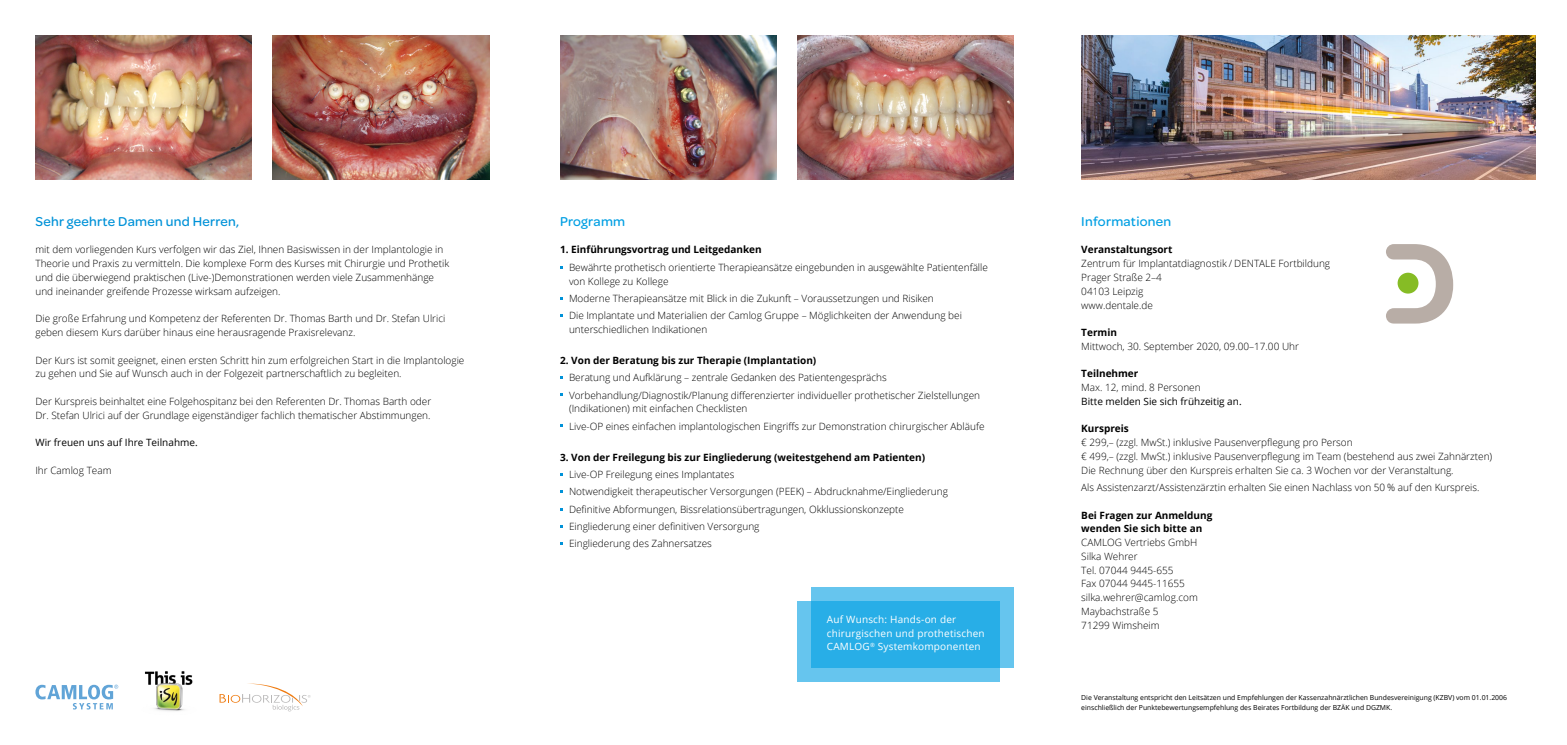
<style>
.page{position:relative;width:1567px;height:745px;background:#fff}
.page>*{position:absolute;margin:0;border:0;box-sizing:border-box;transform-origin:0 0}
.t1{font:500 13.75px "Omnes";letter-spacing:.02em;color:#0092d8}
.t2{font:500 13.75px "Omnes";letter-spacing:.02em;color:#009fe3}
.t3{font:300 10px/13.8px "Open Sans";color:#000}
.t4{font:700 10px/13.8px "Open Sans";color:#000}
.t5{font:10px/13.8px "Open Sans";letter-spacing:.02em;color:#fff}
.t6{font:10px "Open Sans";color:#000}
.t7{font:6.88px/9.4px "Open Sans";color:#000}
</style>
<div class="page">
<img style="left:560px;top:35px;width:216px;height:144px">
<img style="left:797px;top:35px;width:216px;height:144px">
<img style="left:1081px;top:35px;width:453px;height:144px">
<img style="left:35px;top:35px;width:217px;height:144px">
<img style="left:273px;top:35px;width:216px;height:144px">
<svg style="left:35px;top:684px;width:83px;height:25px"></svg>
<img style="left:144px;top:671px;width:49px;height:40px">
<svg style="left:219px;top:683px;width:91px;height:28px"></svg>
<svg style="left:1386px;top:244px;width:66px;height:79px"></svg>
<div style="left:797px;top:601px;width:202px;height:80px;background:#66c5ee"></div>
<svg style="left:811px;top:587px;width:202px;height:80px;background:#35b3e8"></svg>
<h1 class="t1" style="left:35px;top:212px;width:205px">Sehr geehrte Damen und Herren,</h1>
<p class="t3" style="left:35px;top:242px;width:415px">mit dem vorliegenden Kurs verfolgen wir das Ziel, Ihnen Basiswissen in der Implantologie in Theorie und Praxis zu vermitteln. Die komplexe Form des Kurses mit Chirurgie und Prothetik und die überwiegend praktischen (Live-)Demonstrationen werden viele Zusammenhänge und ineinander greifende Prozesse wirksam aufzeigen.</p>
<p class="t3" style="left:35px;top:311px;width:411px">Die große Erfahrung und Kompetenz der Referenten Dr. Thomas Barth und Dr. Stefan Ulrici geben diesem Kurs darüber hinaus eine herausragende Praxisrelevanz.</p>
<p class="t3" style="left:35px;top:352px;width:430px">Der Kurs ist somit geeignet, einen ersten Schritt hin zum erfolgreichen Start in die Implantologie zu gehen und Sie auf Wunsch auch in der Folgezeit partnerschaftlich zu begleiten.</p>
<p class="t3" style="left:35px;top:394px;width:397px">Der Kurspreis beinhaltet eine Folgehospitanz bei den Referenten Dr. Thomas Barth oder<br>Dr. Stefan Ulrici auf der Grundlage eigenständiger fachlich thematischer Abstimmungen.</p>
<p class="t6" style="left:35px;top:435px;width:164px">Wir freuen uns auf Ihre Teilnahme.</p>
<p class="t3" style="left:35px;top:462px;width:78px">Ihr Camlog Team</p>
<h1 class="t2" style="left:560px;top:212px;width:67px">Programm</h1>
<p class="t4" style="left:560px;top:242px;width:203px">1. Einführungsvortrag und Leitgedanken</p>
<p class="t3" style="left:569px;top:260px;width:420px">Bewährte prothetisch orientierte Therapieansätze eingebunden in ausgewählte Patientenfälle von Kollege zu Kollege</p>
<p class="t3" style="left:569px;top:289px;width:394px;line-height:17.2px">Moderne Therapieansätze mit Blick in die Zukunft – Voraussetzungen und Risiken<br>Die Implantate und Materialien der Camlog Gruppe – Möglichkeiten der Anwendung bei</p>
<p class="t3" style="left:569px;top:322px;width:140px">unterschiedlichen Indikationen</p>
<p class="t4" style="left:560px;top:353px;width:258px">2. Von der Beratung bis zur Therapie (Implantation)</p>
<p class="t3" style="left:569px;top:368px;width:412px;line-height:17.2px">Beratung und Aufklärung – zentrale Gedanken des Patientengesprächs<br>Vorbehandlung/Diagnostik/Planung differenzierter individueller prothetischer Zielstellungen</p>
<p class="t3" style="left:569px;top:399px;width:417px;line-height:17.2px">(Indikationen) mit einfachen Checklisten<br>Live-OP eines einfachen implantologischen Eingriffs zur Demonstration chirurgischer Abläufe</p>
<p class="t4" style="left:560px;top:449px;width:366px">3. Von der Freilegung bis zur Eingliederung (weitestgehend am Patienten)</p>
<p class="t3" style="left:569px;top:465px;width:380px;line-height:17.2px">Live-OP Freilegung eines Implantates<br>Notwendigkeit therapeutischer Versorgungen (PEEK) – Abdrucknahme/Eingliederung Definitive Abformungen, Bissrelationsübertragungen, Okklussionskonzepte Eingliederung einer definitiven Versorgung<br>Eingliederung des Zahnersatzes</p>
<p class="t5" style="left:826px;top:611px;width:159px">Auf Wunsch: Hands-on der chirurgischen und prothetischen<br>CAMLOG<sup>®</sup> Systemkomponenten</p>
<h1 class="t2" style="left:1081px;top:212px;width:91px">Informationen</h1>
<p class="t4" style="left:1081px;top:242px;width:93px">Veranstaltungsort</p>
<p class="t3" style="left:1081px;top:256px;width:250px">Zentrum für Implantatdiagnostik / DENTALE Fortbildung<br>Prager Straße 2–4<br>04103 Leipzig<br>www.dentale.de</p>
<p class="t4" style="left:1081px;top:325px;width:37px">Termin</p>
<p class="t3" style="left:1081px;top:339px;width:219px">Mittwoch, 30. September 2020, 09.00–17.00 Uhr</p>
<p class="t4" style="left:1081px;top:366px;width:59px">Teilnehmer</p>
<p class="t3" style="left:1081px;top:380px;width:121px">Max. 12, mind. 8 Personen</p>
<p class="t6" style="left:1081px;top:394px;width:162px">Bitte melden Sie sich frühzeitig an.</p>
<p class="t4" style="left:1081px;top:421px;width:49px">Kurspreis</p>
<p class="t3" style="left:1081px;top:435px;width:412px">€ 299,– (zzgl. MwSt.) inklusive Pausenverpflegung pro Person<br>€ 499,– (zzgl. MwSt.) inklusive Pausenverpflegung im Team (bestehend aus zwei Zahnärzten)<br>Die Rechnung über den Kurspreis erhalten Sie ca. 3 Wochen vor der Veranstaltung.</p>
<p class="t3" style="left:1081px;top:480px;width:400px">Als Assistenzarzt/Assistenzärztin erhalten Sie einen Nachlass von 50 % auf den Kurspreis.</p>
<p class="t4" style="left:1081px;top:507px;width:133px">Bei Fragen zur Anmeldung wenden Sie sich bitte an</p>
<p class="t3" style="left:1081px;top:535px;width:118px">CAMLOG Vertriebs GmbH<br>Silka Wehrer<br>Tel. 07044 9445-655<br>Fax 07044 9445-11655 silka.wehrer@camlog.com<br>Maybachstraße 5<br>71299 Wimsheim</p>
<p class="t7" style="left:1081px;top:692px;width:427px">Die Veranstaltung entspricht den Leitsätzen und Empfehlungen der Kassenzahnärztlichen Bundesvereinigung (KZBV) vom 01.01.2006 einschließlich der Punktebewertungsempfehlung des Beirates Fortbildung der BZÄK und DGZMK.</p>
</div>
